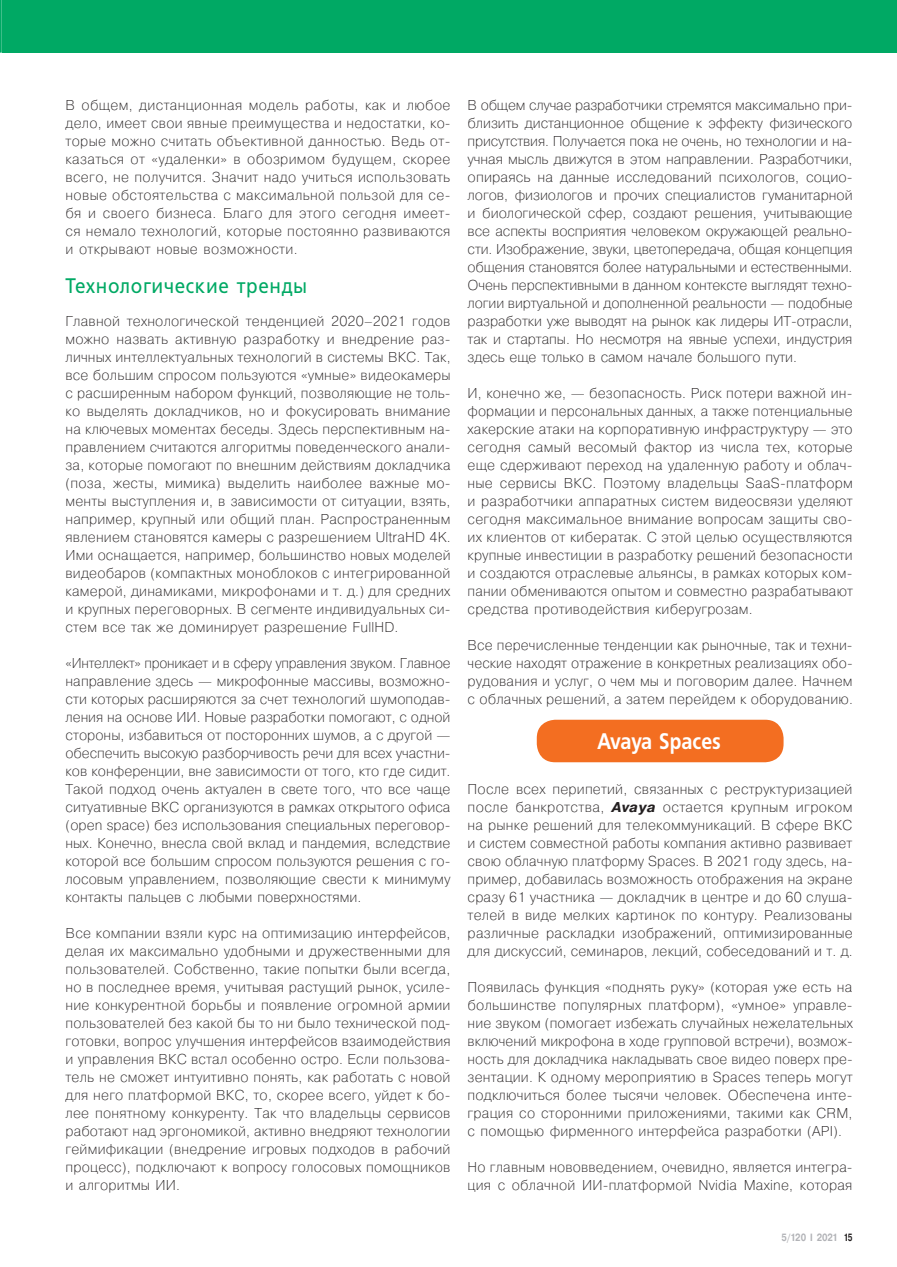
<style>
.page{position:relative;width:897px;height:1267px;background:#fff}
.page>*{position:absolute;margin:0;border:0;box-sizing:border-box;transform-origin:0 0}
.t1{font:600 22.5px "Free Set";color:#fff;scale:.85 1}
.Подзаголовок{font:21px "Free Set";letter-spacing:.035em;color:#00a964;scale:.9 1}
.Текст_osn_GREP{font:200 14.25px/18px "Pragmatica";letter-spacing:.015em;color:#231f20;text-align:justify}
.t2{font:700 10.5px "Pragmatica";letter-spacing:-.035em;color:#b2b3b7;scale:.8 1}
.s1{font-weight:700;font-style:italic}
.s2{color:#231f20}
</style>
<div class="page">
<div style="left:2px;top:0;width:894px;height:53px;background:#00a964"></div>
<div style="left:536px;top:719px;width:247px;height:43px;background:#f36e21;border-radius:18px"></div>
<svg style="left:0;top:0;width:2px;height:53px"></svg>
<p class="Текст_osn_GREP" style="left:66px;top:95px;width:386px">В общем, дистанционная модель работы, как и любое дело, имеет свои явные преимущества и недостатки, ко‑ торые можно считать объективной данностью. Ведь от‑ казаться от «удаленки» в обозримом будущем, скорее всего, не получится. Значит надо учиться использовать новые обстоятельства с максимальной пользой для се‑ бя и своего бизнеса. Благо для этого сегодня имеет‑ ся немало технологий, которые постоянно развиваются и открывают новые возможности.</p>
<p class="Подзаголовок" style="left:66px;top:273px;width:270px">Технологические тренды</p>
<p class="Текст_osn_GREP" style="left:66px;top:311px;width:386px">Главной технологической тенденцией 2020–2021 годов можно назвать активную разработку и внедрение раз‑ личных интеллектуальных технологий в системы ВКС. Так, все большим спросом пользуются «умные» видеокамеры с расширенным набором функций, позволяющие не толь‑ ко выделять докладчиков, но и фокусировать внимание на ключевых моментах беседы. Здесь перспективным на‑ правлением считаются алгоритмы поведенческого анали‑ за, которые помогают по внешним действиям докладчика (поза, жесты, мимика) выделить наиболее важные мо‑ менты выступления и, в зависимости от ситуации, взять, например, крупный или общий план. Распространенным явлением становятся камеры с разрешением UltraHD 4K.<br>Ими оснащается, например, большинство новых моделей видеобаров (компактных моноблоков с интегрированной камерой, динамиками, микрофонами и т. д.) для средних и крупных переговорных. В сегменте индивидуальных си‑ стем все так же доминирует разрешение FullHD.</p>
<p class="Текст_osn_GREP" style="left:66px;top:653px;width:386px">«Интеллект» проникает и в сферу управления звуком. Главное направление здесь — микрофонные массивы, возможно‑ сти которых расширяются за счет технологий шумоподав‑ ления на основе ИИ. Новые разработки помогают, с одной стороны, избавиться от посторонних шумов, а с другой — обеспечить высокую разборчивость речи для всех участни‑ ков конференции, вне зависимости от того, кто где сидит.<br>Такой подход очень актуален в свете того, что все чаще ситуативные ВКС организуются в рамках открытого офиса (open space) без использования специальных переговор‑ ных. Конечно, внесла свой вклад и пандемия, вследствие которой все большим спросом пользуются решения с го‑ лосовым управлением, позволяющие свести к минимуму контакты пальцев с любыми поверхностями.</p>
<p class="Текст_osn_GREP" style="left:66px;top:923px;width:386px">Все компании взяли курс на оптимизацию интерфейсов, делая их максимально удобными и дружественными для пользователей. Собственно, такие попытки были всегда, но в последнее время, учитывая растущий рынок, усиле‑ ние конкурентной борьбы и появление огромной армии пользователей без какой бы то ни было технической под‑ готовки, вопрос улучшения интерфейсов взаимодействия и управления ВКС встал особенно остро. Если пользова‑ тель не сможет интуитивно понять, как работать с новой для него платформой ВКС, то, скорее всего, уйдет к бо‑ лее понятному конкуренту. Так что владельцы сервисов работают над эргономикой, активно внедряют технологии геймификации (внедрение игровых подходов в рабочий процесс), подключают к вопросу голосовых помощников и алгоритмы ИИ.</p>
<p class="Текст_osn_GREP" style="left:467px;top:95px;width:386px">В общем случае разработчики стремятся максимально при‑ близить дистанционное общение к эффекту физического присутствия. Получается пока не очень, но технологии и на‑ учная мысль движутся в этом направлении. Разработчики, опираясь на данные исследований психологов, социо‑ логов, физиологов и прочих специалистов гуманитарной и биологической сфер, создают решения, учитывающие все аспекты восприятия человеком окружающей реально‑ сти. Изображение, звуки, цветопередача, общая концепция общения становятся более натуральными и естественными.<br>Очень перспективными в данном контексте выглядят техно‑ логии виртуальной и дополненной реальности — подобные разработки уже выводят на рынок как лидеры ИТ‑отрасли, так и стартапы. Но несмотря на явные успехи, индустрия здесь еще только в самом начале большого пути.</p>
<p class="Текст_osn_GREP" style="left:467px;top:383px;width:387px">И, конечно же, — безопасность. Риск потери важной ин‑ формации и персональных данных, а также потенциальные хакерские атаки на корпоративную инфраструктуру — это сегодня самый весомый фактор из числа тех, которые еще сдерживают переход на удаленную работу и облач‑ ные сервисы ВКС. Поэтому владельцы SaaS‑платформ и разработчики аппаратных систем видеосвязи уделяют сегодня максимальное внимание вопросам защиты сво‑ их клиентов от кибератак. С этой целью осуществляются крупные инвестиции в разработку решений безопасности и создаются отраслевые альянсы, в рамках которых ком‑ пании обмениваются опытом и совместно разрабатывают средства противодействия киберугрозам.</p>
<p class="Текст_osn_GREP" style="left:467px;top:635px;width:387px">Все перечисленные тенденции как рыночные, так и техни‑ ческие находят отражение в конкретных реализациях обо‑ рудования и услуг, о чем мы и поговорим далее. Начнем с облачных решений, а затем перейдем к оборудованию.</p>
<p class="t1" style="left:597px;top:728px;width:147px">Avaya Spaces</p>
<p class="Текст_osn_GREP" style="left:467px;top:779px;width:386px">После всех перипетий, связанных с реструктуризацией после банкротства, <span class="s1">Avaya</span> остается крупным игроком на рынке решений для телекоммуникаций. В сфере ВКС и систем совместной работы компания активно развивает свою облачную платформу Spaces. В 2021 году здесь, на‑ пример, добавилась возможность отображения на экране сразу 61 участника — докладчик в центре и до 60 слуша‑ телей в виде мелких картинок по контуру. Реализованы различные раскладки изображений, оптимизированные для дискуссий, семинаров, лекций, собеседований и т. д.</p>
<p class="Текст_osn_GREP" style="left:467px;top:977px;width:386px">Появилась функция «поднять руку» (которая уже есть на большинстве популярных платформ), «умное» управле‑ ние звуком (помогает избежать случайных нежелательных включений микрофона в ходе групповой встречи), возмож‑ ность для докладчика накладывать свое видео поверх пре‑ зентации. К одному мероприятию в Spaces теперь могут подключиться более тысячи человек. Обеспечена инте‑ грация со сторонними приложениями, такими как CRM, с помощью фирменного интерфейса разработки (API).</p>
<p class="Текст_osn_GREP" style="left:467px;top:1157px;width:386px">Но главным нововведением, очевидно, является интегра‑ ция с облачной ИИ‑платформой Nvidia Maxine, которая</p>
<p class="t2" style="left:781px;top:1230px;width:91px">5/120 I 2021 <span class="s2">15</span></p>
</div>
